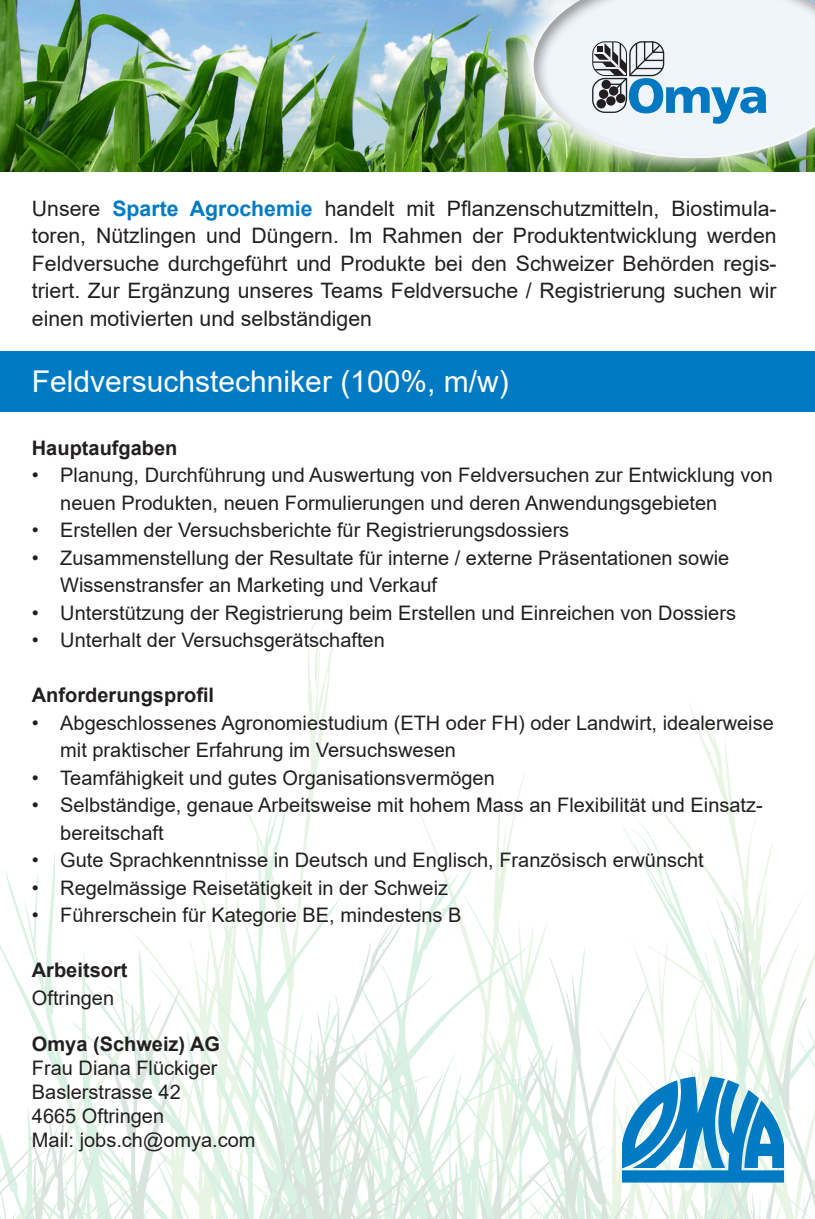
<style>
.page{position:relative;width:815px;height:1219px;background:#fff}
.page>*{position:absolute;margin:0;border:0;box-sizing:border-box;transform-origin:0 0}
.t1{font:30px "Arial";color:#fff}
.t2{font:21.25px/27.5px "Arial";color:#231f20;text-align:justify}
.t3{font:20px/27.5px "Arial";color:#231f20}
.t4{font:700 20px "Arial";color:#231f20}
.s1{font-weight:700;color:#007ac2}
</style>
<div class="page">
<svg style="left:308px;top:619px;width:449px;height:198px"></svg>
<svg style="left:0;top:851px;width:147px;height:133px"></svg>
<svg style="left:622px;top:817px;width:184px;height:77px"></svg>
<svg style="left:198px;top:803px;width:397px;height:91px"></svg>
<svg style="left:28px;top:947px;width:133px;height:37px"></svg>
<svg style="left:264px;top:866px;width:427px;height:28px"></svg>
<svg style="left:0;top:984px;width:161px;height:235px"></svg>
<svg style="left:161px;top:894px;width:654px;height:325px"></svg>
<div style="left:0;top:351px;width:815px;height:61px;background:#007ac2"></div>
<svg style="left:394px;top:1043px;width:421px;height:176px"></svg>
<img style="left:0;top:0;width:487px;height:172px">
<img style="left:487px;top:0;width:33px;height:172px">
<div style="left:520px;top:0;width:295px;height:172px;background:#fff;opacity:.75"></div>
<div style="left:529px;top:0;width:286px;height:162px;background:#231f20;opacity:.5"></div>
<svg style="left:591px;top:41px;width:175px;height:83px"></svg>
<p class="t2" style="left:32px;top:194px;width:746px">Unsere <span class="s1">Sparte Agrochemie</span> handelt mit Pflanzenschutzmitteln, Biostimula&shy;toren, Nützlingen und Düngern. Im Rahmen der Produktentwicklung werden Feldversuche durchgeführt und Produkte bei den Schweizer Behörden regis&shy;triert. Zur Ergänzung unseres Teams Feldversuche / Registrierung suchen wir einen motivierten und selbständigen</p>
<p class="t1" style="left:32px;top:361px;width:478px">Feldversuchstechniker (100%, m/w)</p>
<p class="t4" style="left:32px;top:434px;width:147px">Hauptaufgaben</p>
<p class="t3" style="left:60px;top:462px;width:714px;text-indent:-28px">• Planung, Durchführung und Auswertung von Feldversuchen zur Entwicklung von neuen Produkten, neuen Formulierungen und deren Anwendungsgebieten</p>
<p class="t3" style="left:32px;top:517px;width:539px">• Erstellen der Versuchsberichte für Registrierungsdossiers</p>
<p class="t3" style="left:60px;top:544px;width:671px;text-indent:-28px">• Zusammenstellung der Resultate für interne / externe Präsentationen sowie<br>Wissenstransfer an Marketing und Verkauf</p>
<p class="t3" style="left:32px;top:599px;width:706px">• Unterstützung der Registrierung beim Erstellen und Einreichen von Dossiers</p>
<p class="t3" style="left:32px;top:627px;width:354px">• Unterhalt der Versuchsgerätschaften</p>
<p class="t4" style="left:32px;top:681px;width:184px">Anforderungsprofil</p>
<p class="t3" style="left:60px;top:709px;width:715px;text-indent:-28px">• Abgeschlossenes Agronomiestudium (ETH oder FH) oder Landwirt, idealerweise mit praktischer Erfahrung im Versuchswesen</p>
<p class="t3" style="left:32px;top:764px;width:464px">• Teamfähigkeit und gutes Organisationsvermögen</p>
<p class="t3" style="left:60px;top:792px;width:704px;text-indent:-28px">• Selbständige, genaue Arbeitsweise mit hohem Mass an Flexibilität und Einsatz&shy;bereitschaft</p>
<p class="t3" style="left:32px;top:847px;width:673px">• Gute Sprachkenntnisse in Deutsch und Englisch, Französisch erwünscht</p>
<p class="t3" style="left:32px;top:874px;width:418px">• Regelmässige Reisetätigkeit in der Schweiz</p>
<p class="t3" style="left:32px;top:902px;width:431px">• Führerschein für Kategorie BE, mindestens B</p>
<p class="t4" style="left:32px;top:956px;width:97px">Arbeitsort</p>
<p class="t3" style="left:32px;top:984px;width:84px">Oftringen</p>
<p class="t4" style="left:32px;top:1030px;width:190px">Omya (Schweiz) AG</p>
<p class="t3" style="left:32px;top:1054px;width:187px">Frau Diana Flückiger</p>
<p class="t3" style="left:32px;top:1078px;width:150px">Baslerstrasse 42</p>
<p class="t3" style="left:32px;top:1102px;width:134px">4665 Oftringen</p>
<p class="t3" style="left:32px;top:1126px;width:225px">Mail: jobs.ch@omya.com</p>
</div>
